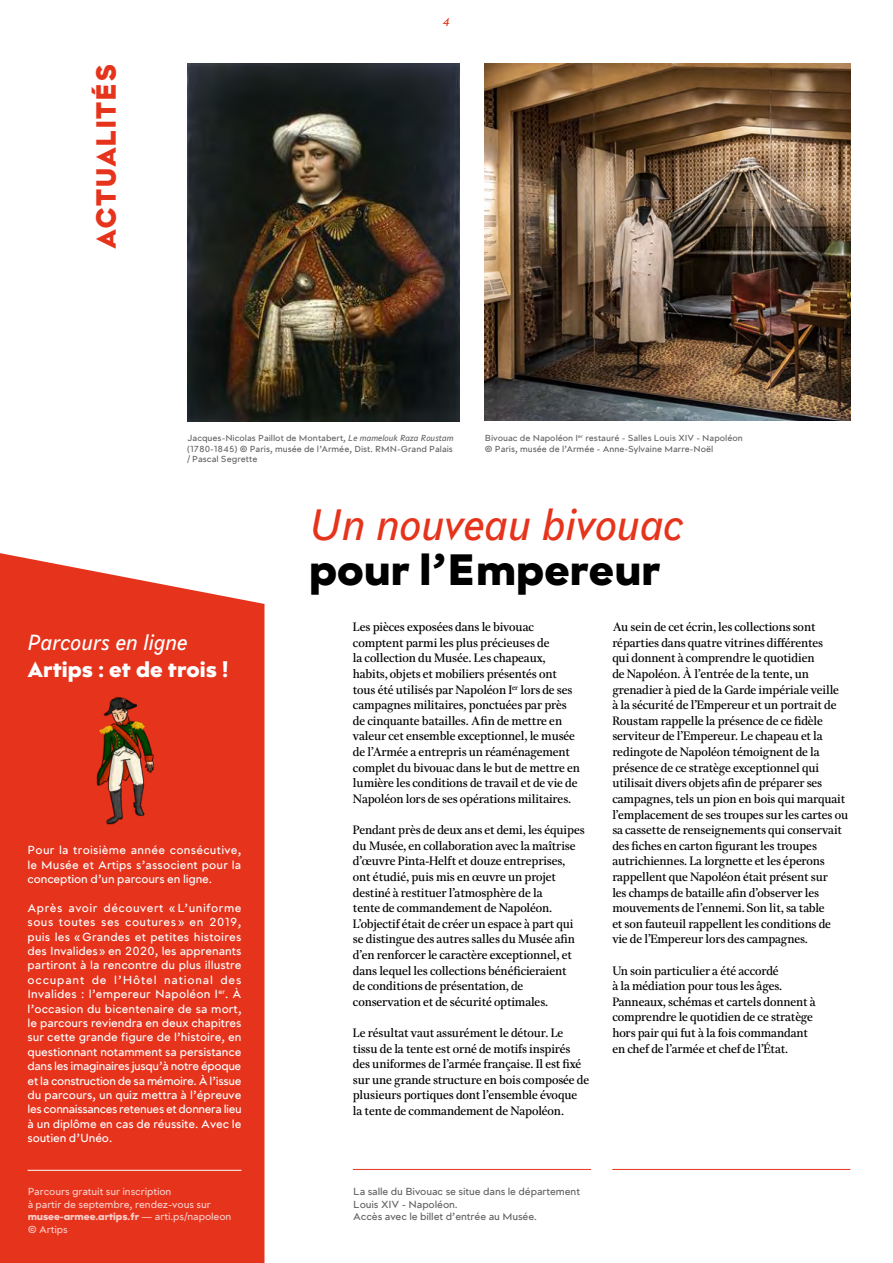
<style>
.page{position:relative;width:893px;height:1263px;background:#fff}
.page>*{position:absolute;margin:0;border:0;box-sizing:border-box;transform-origin:0 0}
.t1{font:45px "Kelvin Md AI Sansclairitalique";color:#e6331c}
.t2{font:45px "Kelvin Md AI Sansnoir";color:#000}
.t3{font:28.5px "Kelvin Md AI Sansnoir";color:#e6331c}
.t4{font:22.5px "Kelvin Md AI Sansnoir";color:#fff}
.t5{font:22.5px "Kelvin Md AI Sansclairitalique";color:#fff}
.t6{font:12px/15.6px "Kelvin Md AI Avecclair";letter-spacing:-.01em;color:#000}
.t7{font:12px/14.4px "Kelvin Md AI Sansclair";letter-spacing:-.01em;color:#fff;text-align:justify}
.t8{font:12px "Kelvin Md AI Sansclairitalique";color:#e6331c}
.t9{font:10.5px/12.6px "Kelvin Md AI Sansclair";letter-spacing:-.01em;color:#646363}
.t10{font:10.5px/12.6px "Kelvin Md AI Sansclair";letter-spacing:-.01em;color:#fff}
.t11{font:10.5px "Kelvin Md AI Sansnoir";letter-spacing:-.01em;color:#fff}
.t12{font:9px/10.8px "Kelvin Md AI Sansclair";color:#646363;text-align:justify}
.s1{font-family:"Kelvin Md AI Sansclairitalique"}
.s2{font-family:"Kelvin Md AI Sansclair"}
</style>
<div class="page">
<hr style="left:353px;top:1169px;width:238px;height:1px;background:#e6331c">
<hr style="left:612px;top:1169px;width:238px;height:1px;background:#e6331c">
<div style="left:0;top:553px;width:264px;height:710px;background:#e6331c"></div>
<hr style="left:28px;top:1170px;width:214px;height:1px;background:#fff">
<img style="left:187px;top:64px;width:272px;height:357px">
<img style="left:93px;top:693px;width:65px;height:135px">
<img style="left:485px;top:64px;width:365px;height:357px">
<h2 class="t3" style="left:92px;top:249px;width:187px;rotate:-90deg">ACTUALITÉS</h2>
<p class="t8" style="left:443px;top:16px;width:9px">4</p>
<p class="t12" style="left:187px;top:433px;width:268px">Jacques-Nicolas Paillot de Montabert, <span class="s1">Le mamelouk Raza Roustam </span>(1780-1845) © Paris, musée de l’Armée, Dist. RMN-Grand Palais / Pascal Segrette</p>
<p class="t12" style="left:485px;top:433px;width:260px">Bivouac de Napoléon I<sup>er</sup> restauré - Salles Louis XIV - Napoléon © Paris, musée de l’Armée - Anne-Sylvaine Marre-Noël</p>
<h1 class="t1" style="left:309px;top:502px;width:376px">Un nouveau bivouac</h1>
<h1 class="t2" style="left:309px;top:547px;width:353px">pour l’Empereur</h1>
<h3 class="t5" style="left:27px;top:630px;width:162px">Parcours en ligne</h3>
<h3 class="t4" style="left:27px;top:657px;width:202px">Artips : et de trois !</h3>
<p class="t7" style="left:28px;top:843px;width:215px">Pour la troisième année consécutive, le Musée et Artips s’associent pour la conception d’un parcours en ligne.</p>
<p class="t7" style="left:28px;top:901px;width:216px">Après avoir découvert « L’uniforme sous toutes ses coutures » en 2019, puis les « Grandes et petites histoires des Invalides » en 2020, les apprenants partiront à la rencontre du plus illustre occupant de l’Hôtel national des Invalides : l’empereur Napoléon I<sup>er</sup>. À l’occasion du bicentenaire de sa mort, le parcours reviendra en deux chapitres sur cette grande figure de l’histoire, en questionnant notamment sa persistance dans les imaginaires jusqu’à notre époque et la construction de sa mémoire. À l’issue du parcours, un quiz mettra à l’épreuve les connaissances retenues et donnera lieu à un diplôme en cas de réussite. Avec le soutien d’Unéo.</p>
<p class="t10" style="left:28px;top:1186px;width:185px">Parcours gratuit sur inscription<br>à partir de septembre, rendez-vous sur</p>
<p class="t11" style="left:28px;top:1211px;width:205px">musee-armee.artips.fr <span class="s2">— arti.ps/napoleon</span></p>
<p class="t10" style="left:28px;top:1223px;width:42px">© Artips</p>
<p class="t6" style="left:353px;top:619px;width:229px">Les pièces exposées dans le bivouac comptent parmi les plus précieuses de<br>la collection du Musée. Les chapeaux, habits, objets et mobiliers présentés ont tous été utilisés par Napoléon I<sup>er</sup> lors de ses campagnes militaires, ponctuées par près de cinquante batailles. Afin de mettre en valeur cet ensemble exceptionnel, le musée de l’Armée a entrepris un réaménagement complet du bivouac dans le but de mettre en lumière les conditions de travail et de vie de Napoléon lors de ses opérations militaires.</p>
<p class="t6" style="left:353px;top:822px;width:233px">Pendant près de deux ans et demi, les équipes du Musée, en collaboration avec la maîtrise d’œuvre Pinta-Helft et douze entreprises, ont étudié, puis mis en œuvre un projet destiné à restituer l’atmosphère de la<br>tente de commandement de Napoléon.<br>L’objectif était de créer un espace à part qui se distingue des autres salles du Musée afin d’en renforcer le caractère exceptionnel, et dans lequel les collections bénéficieraient<br>de conditions de présentation, de conservation et de sécurité optimales.</p>
<p class="t6" style="left:353px;top:1025px;width:238px">Le résultat vaut assurément le détour. Le tissu de la tente est orné de motifs inspirés des uniformes de l’armée française. Il est fixé sur une grande structure en bois composée de plusieurs portiques dont l’ensemble évoque la tente de commandement de Napoléon.</p>
<p class="t6" style="left:612px;top:619px;width:237px">Au sein de cet écrin, les collections sont réparties dans quatre vitrines différentes<br>qui donnent à comprendre le quotidien<br>de Napoléon. À l’entrée de la tente, un grenadier à pied de la Garde impériale veille<br>à la sécurité de l’Empereur et un portrait de Roustam rappelle la présence de ce fidèle serviteur de l’Empereur. Le chapeau et la redingote de Napoléon témoignent de la présence de ce stratège exceptionnel qui utilisait divers objets afin de préparer ses campagnes, tels un pion en bois qui marquait l’emplacement de ses troupes sur les cartes ou sa cassette de renseignements qui conservait des fiches en carton figurant les troupes autrichiennes. La lorgnette et les éperons rappellent que Napoléon était présent sur<br>les champs de bataille afin d’observer les mouvements de l’ennemi. Son lit, sa table<br>et son fauteuil rappellent les conditions de vie de l’Empereur lors des campagnes.</p>
<p class="t6" style="left:612px;top:963px;width:205px">Un soin particulier a été accordé<br>à la médiation pour tous les âges.<br>Panneaux, schémas et cartels donnent à comprendre le quotidien de ce stratège hors pair qui fut à la fois commandant en chef de l’armée et chef de l’État.</p>
<p class="t9" style="left:353px;top:1186px;width:228px">La salle du Bivouac se situe dans le département<br>Louis XIV - Napoléon.<br>Accès avec le billet d’entrée au Musée.</p>
</div>
